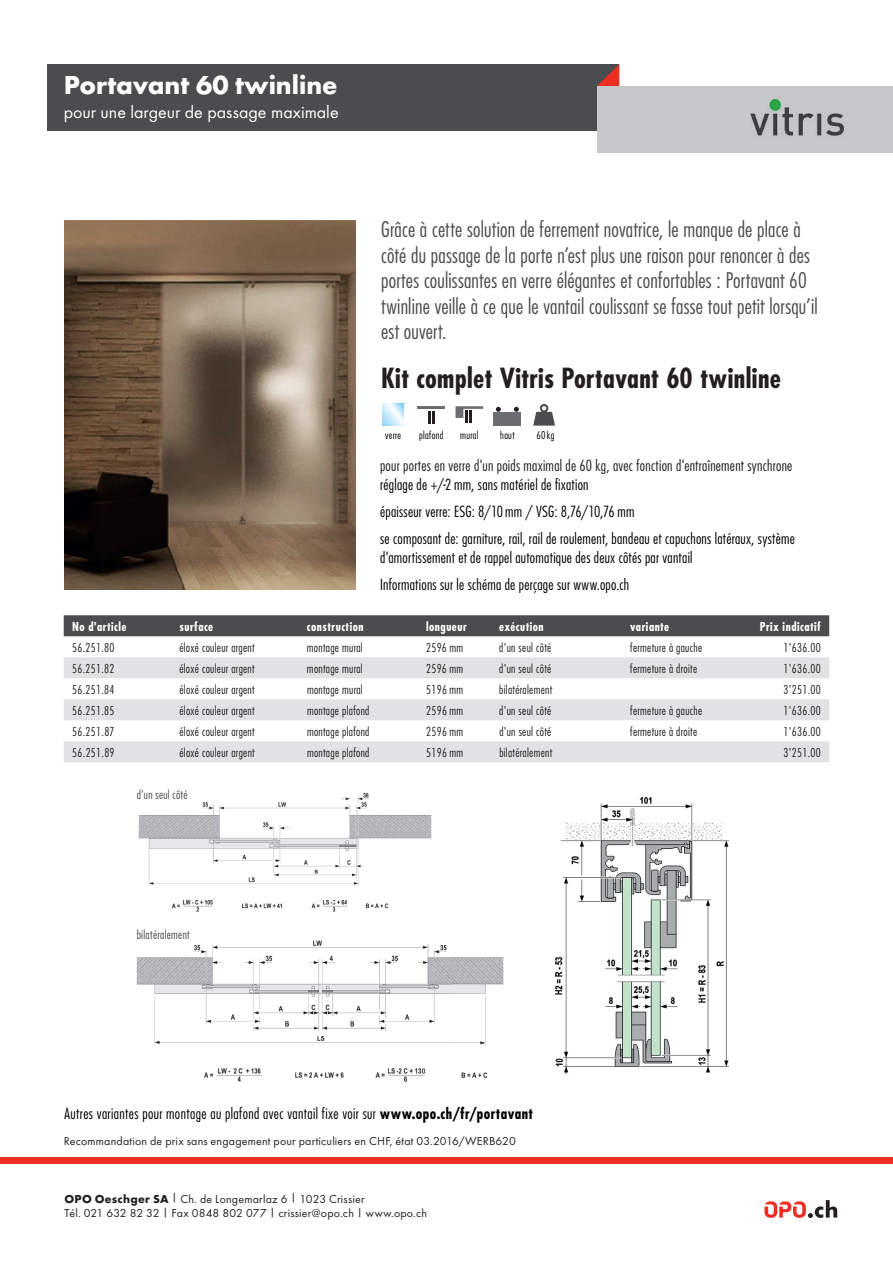
<style>
.page{position:relative;width:893px;height:1263px;background:#fff}
.page>*{position:absolute;margin:0;border:0;box-sizing:border-box;transform-origin:0 0}
.t1{font:700 condensed 27px "Futura Std";letter-spacing:.01em;color:#231f20}
.t2{font:700 27px "Futura EFTUOP";color:#fff}
.t3{font:300 condensed 21px/25.5px "Futura Std";letter-spacing:.01em;color:#4b4c4d}
.t4{font:18px "Futura EFTUOP";color:#fff}
.t5{font:300 condensed 15px/27.3px "Futura Std";letter-spacing:.015em;color:#000001}
.t6{font:300 condensed 15px "Futura Std";letter-spacing:.015em;color:#231f20}
.t7{font:300 condensed 12px "Futura Std";letter-spacing:.025em;color:#231f20}
.t8{font:12px/14.4px "Futura EFTUOP";letter-spacing:.015em;color:#231f20}
.t9{font:700 condensed 12px "Futura Std";letter-spacing:.04em;color:#fff}
.t10{font:300 condensed 12px "Futura Std";letter-spacing:.025em;color:#4b4c4d}
.t11{font:300 condensed 10.5px "Futura Std";letter-spacing:.03em;color:#000001}
.s1{font-weight:700}
</style>
<div class="page">
<img style="left:64px;top:220px;width:292px;height:370px">
<img style="left:138px;top:792px;width:294px;height:120px">
<img style="left:136px;top:940px;width:368px;height:142px">
<img style="left:555px;top:796px;width:174px;height:279px">
<div style="left:0;top:1157px;width:893px;height:6px;background:#ee2e22"></div>
<svg style="left:533px;top:404px;width:22px;height:22px"></svg>
<hr style="left:417px;top:406px;width:28px;height:3px;background:#6c6d70">
<svg style="left:428px;top:411px;width:7px;height:12px"></svg>
<img style="left:382px;top:404px;width:22px;height:22px">
<svg style="left:455px;top:406px;width:28px;height:17px"></svg>
<svg style="left:496px;top:407px;width:5px;height:5px"></svg>
<svg style="left:514px;top:407px;width:5px;height:5px"></svg>
<div style="left:494px;top:412px;width:27px;height:14px;background:#6c6d70"></div>
<div style="left:47px;top:64px;width:572px;height:67px;background:#4b4c4d"></div>
<svg style="left:597px;top:64px;width:22px;height:22px"></svg>
<div style="left:597px;top:86px;width:296px;height:67px;background:#c7c8ca"></div>
<img style="left:750px;top:99px;width:94px;height:37px">
<div style="left:64px;top:615px;width:765px;height:21px;background:#4b4c4d"></div>
<svg style="left:64px;top:657px;width:765px;height:105px;fill:#e1e2e4"></svg>
<svg style="left:764px;top:1200px;width:73px;height:18px"></svg>
<h1 class="t2" style="left:64px;top:68px;width:275px">Portavant 60 twinline</h1>
<h3 class="t4" style="left:64px;top:101px;width:276px">pour une largeur de passage maximale</h3>
<p class="t3" style="left:381px;top:217px;width:438px">Grâce à cette solution de ferrement novatrice, le manque de place à côté du passage de la porte n’est plus une raison pour renoncer à des portes coulissantes en verre élégantes et confortables : Portavant 60 twinline veille à ce que le vantail coulissant se fasse tout petit lorsqu’il est ouvert.</p>
<h1 class="t1" style="left:381px;top:361px;width:401px">Kit complet Vitris Portavant 60 twinline</h1>
<p class="t11" style="left:385px;top:428px;width:18px">verre</p>
<p class="t11" style="left:419px;top:428px;width:26px">plafond</p>
<p class="t11" style="left:460px;top:428px;width:20px">mural</p>
<p class="t11" style="left:500px;top:428px;width:16px">haut</p>
<p class="t11" style="left:536px;top:428px;width:20px">60 kg</p>
<p class="t6" style="left:380px;top:457px;width:414px">pour portes en verre d'un poids maximal de 60 kg, avec fonction d'entraînement synchrone</p>
<p class="t5" style="left:380px;top:471px;width:416px">réglage de +/-2 mm, sans matériel de fixation<br>épaisseur verre: ESG: 8/10 mm / VSG: 8,76/10,76 mm<br>se composant de: garniture, rail, rail de roulement, bandeau et capuchons latéraux, système</p>
<p class="t5" style="left:380px;top:544px;width:314px">d'amortissement et de rappel automatique des deux côtés par vantail<br>Informations sur le schéma de perçage sur www.opo.ch</p>
<p class="t9" style="left:72px;top:619px;width:56px">No d'article</p>
<p class="t9" style="left:179px;top:619px;width:35px">surface</p>
<p class="t9" style="left:307px;top:619px;width:58px">construction</p>
<p class="t9" style="left:426px;top:619px;width:42px">longueur</p>
<p class="t9" style="left:499px;top:619px;width:46px">exécution</p>
<p class="t9" style="left:630px;top:619px;width:41px">variante</p>
<p class="t9" style="left:760px;top:619px;width:63px">Prix indicatif</p>
<p class="t7" style="left:72px;top:640px;width:44px">56.251.80</p>
<p class="t7" style="left:179px;top:640px;width:77px">éloxé couleur argent</p>
<p class="t7" style="left:307px;top:640px;width:57px">montage mural</p>
<p class="t7" style="left:426px;top:640px;width:39px">2596 mm</p>
<p class="t7" style="left:499px;top:640px;width:53px">d'un seul côté</p>
<p class="t7" style="left:630px;top:640px;width:73px">fermeture à gauche</p>
<p class="t7" style="left:783px;top:640px;width:39px">1'636.00</p>
<p class="t7" style="left:72px;top:661px;width:44px">56.251.82</p>
<p class="t7" style="left:179px;top:661px;width:77px">éloxé couleur argent</p>
<p class="t7" style="left:307px;top:661px;width:57px">montage mural</p>
<p class="t7" style="left:426px;top:661px;width:39px">2596 mm</p>
<p class="t7" style="left:499px;top:661px;width:53px">d'un seul côté</p>
<p class="t7" style="left:630px;top:661px;width:68px">fermeture à droite</p>
<p class="t7" style="left:783px;top:661px;width:39px">1'636.00</p>
<p class="t7" style="left:72px;top:682px;width:44px">56.251.84</p>
<p class="t7" style="left:179px;top:682px;width:77px">éloxé couleur argent</p>
<p class="t7" style="left:307px;top:682px;width:57px">montage mural</p>
<p class="t7" style="left:426px;top:682px;width:39px">5196 mm</p>
<p class="t7" style="left:499px;top:682px;width:54px">bilatéralement</p>
<p class="t7" style="left:783px;top:682px;width:39px">3'251.00</p>
<p class="t7" style="left:72px;top:703px;width:44px">56.251.85</p>
<p class="t7" style="left:179px;top:703px;width:77px">éloxé couleur argent</p>
<p class="t7" style="left:307px;top:703px;width:64px">montage plafond</p>
<p class="t7" style="left:426px;top:703px;width:39px">2596 mm</p>
<p class="t7" style="left:499px;top:703px;width:53px">d'un seul côté</p>
<p class="t7" style="left:630px;top:703px;width:73px">fermeture à gauche</p>
<p class="t7" style="left:783px;top:703px;width:39px">1'636.00</p>
<p class="t7" style="left:72px;top:724px;width:44px">56.251.87</p>
<p class="t7" style="left:179px;top:724px;width:77px">éloxé couleur argent</p>
<p class="t7" style="left:307px;top:724px;width:64px">montage plafond</p>
<p class="t7" style="left:426px;top:724px;width:39px">2596 mm</p>
<p class="t7" style="left:499px;top:724px;width:53px">d'un seul côté</p>
<p class="t7" style="left:630px;top:724px;width:68px">fermeture à droite</p>
<p class="t7" style="left:784px;top:724px;width:39px">1'636.00</p>
<p class="t7" style="left:72px;top:745px;width:44px">56.251.89</p>
<p class="t7" style="left:179px;top:745px;width:77px">éloxé couleur argent</p>
<p class="t7" style="left:307px;top:745px;width:64px">montage plafond</p>
<p class="t7" style="left:426px;top:745px;width:39px">5196 mm</p>
<p class="t7" style="left:499px;top:745px;width:54px">bilatéralement</p>
<p class="t7" style="left:784px;top:745px;width:39px">3'251.00</p>
<p class="t10" style="left:137px;top:788px;width:52px">d'un seul côté</p>
<p class="t10" style="left:137px;top:927px;width:54px">bilatéralement</p>
<p class="t5" style="left:65px;top:1100px;width:470px">Autres variantes pour montage au plafond avec vantail fixe voir sur <span class="s1">www.opo.ch/fr/portavant</span></p>
<p class="t8" style="left:64px;top:1134px;width:453px">Recommandation de prix sans engagement pour particuliers en CHF, état 03.2016/WERB620</p>
<p class="t8" style="left:65px;top:1191px;width:364px"><span class="s1">OPO Oeschger SA</span> <sup>|</sup> Ch. de Longemarlaz 6 <sup>|</sup> 1023 Crissier<br>Tél. 021 632 82 32 <sup>|</sup> Fax 0848 802 077 <sup>|</sup> crissier@opo.ch <sup>|</sup> www.opo.ch</p>
</div>
